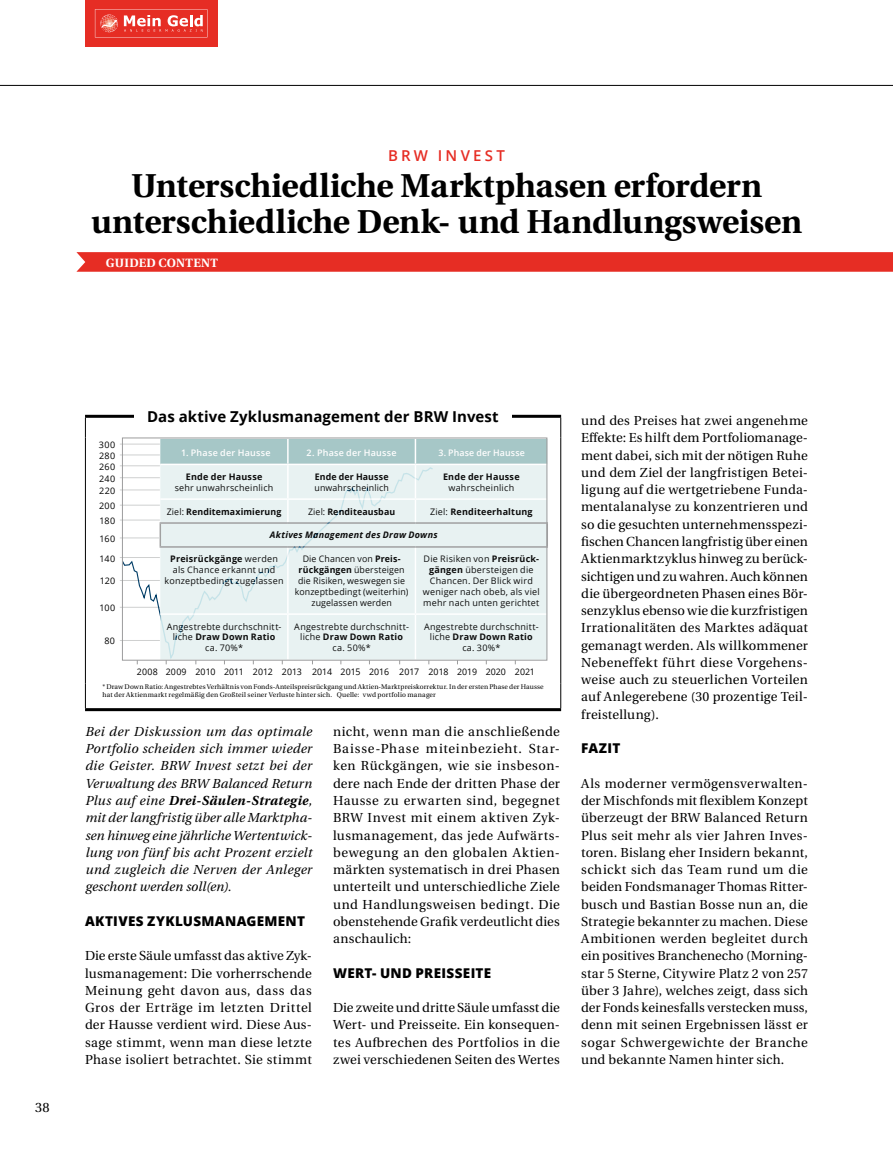
<style>
.page{position:relative;width:893px;height:1149px;background:#fff}
.page>*{position:absolute;margin:0;border:0;box-sizing:border-box;transform-origin:0 0}
.t1{font:700 33px/36px "Heuristica";letter-spacing:-.005em;color:#000;text-align:center}
.t2{font:700 15px "Open Sans";letter-spacing:.005em;color:#000}
.t3{font:600 15px "Open Sans";letter-spacing:.215em;color:#e62d24}
.t4{font:800 13.5px "Open Sans";letter-spacing:.025em;color:#000}
.t5{font:13.5px "Heuristica";color:#000}
.t6{font:13.05px/17.2px "Heuristica";letter-spacing:.015em;color:#000;text-align:justify}
.t7{font:italic 13.05px/17.2px "Heuristica";letter-spacing:.02em;color:#000;text-align:justify}
.t8{font:700 12px "Heuristica";letter-spacing:.025em;color:#fff}
.t9{font:9px/10.8px "Open Sans";letter-spacing:.025em;color:#000;text-align:center}
.t10{font:700 9px "Open Sans";letter-spacing:.02em;color:#000}
.t11{font:9px "Open Sans";color:#000}
.t12{font:600 9px "Open Sans";letter-spacing:.025em;color:#fff}
.t13{font:italic 700 9px "Open Sans";letter-spacing:.025em;color:#000}
.t14{font:6.75px/8.1px "Heuristica";letter-spacing:.02em;color:#000}
.s1{font-weight:400}
.s2{font-weight:700}
</style>
<div class="page">
<div style="left:85px;top:0;width:132px;height:47px;background:#e62d24"></div>
<svg style="left:95px;top:9px;width:112px;height:28px"></svg>
<svg style="left:76px;top:252px;width:817px;height:20px;background:#e63229"></svg>
<hr style="left:0;top:85px;width:893px;height:1px;background:#000">
<hr style="left:85px;top:414px;width:476px;height:3px;background:#000">
<svg style="left:85px;top:417px;width:1px;height:20px"></svg>
<svg style="left:560px;top:417px;width:1px;height:20px"></svg>
<hr style="left:85px;top:437px;width:1px;height:246px;background:#000">
<hr style="left:560px;top:437px;width:1px;height:246px;background:#000">
<svg style="left:85px;top:683px;width:1px;height:25px"></svg>
<svg style="left:560px;top:683px;width:1px;height:25px"></svg>
<hr style="left:85px;top:708px;width:476px;height:3px;background:#000">
<hr style="left:120px;top:640px;width:40px;height:1px;background:#cfd0d0">
<hr style="left:120px;top:606px;width:40px;height:1px;background:#cfd0d0">
<hr style="left:120px;top:580px;width:40px;height:1px;background:#cfd0d0">
<hr style="left:120px;top:557px;width:40px;height:1px;background:#cfd0d0">
<hr style="left:120px;top:537px;width:40px;height:1px;background:#cfd0d0">
<hr style="left:120px;top:519px;width:40px;height:1px;background:#cfd0d0">
<hr style="left:120px;top:504px;width:40px;height:1px;background:#cfd0d0">
<hr style="left:120px;top:489px;width:40px;height:1px;background:#cfd0d0">
<hr style="left:120px;top:477px;width:40px;height:1px;background:#cfd0d0">
<hr style="left:120px;top:465px;width:40px;height:1px;background:#cfd0d0">
<hr style="left:120px;top:454px;width:40px;height:1px;background:#cfd0d0">
<hr style="left:120px;top:443px;width:40px;height:1px;background:#cfd0d0">
<svg style="left:121px;top:466px;width:39px;height:150px"></svg>
<div style="left:160px;top:465px;width:385px;height:193px;background:#e8f2f2"></div>
<div style="left:160px;top:439px;width:385px;height:24px;background:#a6c7c7"></div>
<hr style="left:287px;top:465px;width:2px;height:33px;background:#fff">
<hr style="left:415px;top:465px;width:1px;height:33px;background:#fff">
<hr style="left:287px;top:499px;width:2px;height:23px;background:#fff">
<svg style="left:415px;top:499px;width:1px;height:23px"></svg>
<hr style="left:287px;top:547px;width:2px;height:66px;background:#fff">
<hr style="left:415px;top:547px;width:1px;height:66px;background:#fff">
<hr style="left:287px;top:614px;width:2px;height:45px;background:#fff">
<hr style="left:415px;top:614px;width:1px;height:45px;background:#fff">
<hr style="left:160px;top:498px;width:128px;height:1px;background:#fff">
<hr style="left:288px;top:498px;width:127px;height:1px;background:#fff">
<hr style="left:415px;top:498px;width:132px;height:1px;background:#fff">
<hr style="left:160px;top:613px;width:128px;height:1px;background:#fff">
<hr style="left:288px;top:613px;width:127px;height:1px;background:#fff">
<hr style="left:415px;top:613px;width:132px;height:1px;background:#fff">
<hr style="left:160px;top:522px;width:128px;height:1px;background:#9c9c9d">
<hr style="left:288px;top:522px;width:127px;height:1px;background:#9c9c9d">
<hr style="left:415px;top:522px;width:133px;height:1px;background:#9c9c9d">
<hr style="left:546px;top:523px;width:2px;height:23px;background:#9c9c9d">
<hr style="left:160px;top:546px;width:128px;height:1px;background:#9c9c9d">
<hr style="left:288px;top:546px;width:127px;height:1px;background:#9c9c9d">
<hr style="left:415px;top:546px;width:133px;height:1px;background:#9c9c9d">
<svg style="left:160px;top:523px;width:1px;height:23px"></svg>
<div style="left:122px;top:437px;width:425px;height:223px;border:1px solid #9c9c9d"></div>
<div style="left:134px;top:402px;width:378px;height:28px;background:#fff"></div>
<p class="t3" style="left:388px;top:145px;width:119px">BRW INVEST</p>
<h1 class="t1" style="left:91px;top:166px;width:713px">Unterschiedliche Marktphasen erfordern unterschiedliche Denk- und Handlungsweisen</h1>
<p class="t8" style="left:106px;top:253px;width:114px">GUIDED CONTENT</p>
<p class="t5" style="left:35px;top:1096px;width:16px">38</p>
<p class="t9" style="left:99px;top:439px;width:18px">300</p>
<p class="t9" style="left:99px;top:450px;width:18px">280</p>
<p class="t9" style="left:99px;top:461px;width:17px">260</p>
<p class="t9" style="left:99px;top:472px;width:18px">240</p>
<p class="t9" style="left:99px;top:485px;width:17px">220</p>
<p class="t2" style="left:147px;top:406px;width:353px">Das aktive Zyklusmanagement der BRW Invest</p>
<p class="t12" style="left:181px;top:446px;width:91px">1. Phase der Hausse</p>
<p class="t12" style="left:307px;top:446px;width:92px">2. Phase der Hausse</p>
<p class="t12" style="left:438px;top:446px;width:88px">3. Phase der Hausse</p>
<p class="t10" style="left:186px;top:470px;width:78px">Ende der Hausse</p>
<p class="t9" style="left:175px;top:481px;width:100px">sehr unwahrscheinlich</p>
<p class="t10" style="left:315px;top:470px;width:75px">Ende der Hausse</p>
<p class="t9" style="left:314px;top:481px;width:76px">unwahrscheinlich</p>
<p class="t10" style="left:443px;top:470px;width:78px">Ende der Hausse</p>
<p class="t9" style="left:448px;top:481px;width:67px">wahrscheinlich</p>
<p class="t9" style="left:99px;top:500px;width:18px">200</p>
<p class="t10" style="left:167px;top:504px;width:116px"><span class="s1">Ziel:</span> Renditemaximierung</p>
<p class="t10" style="left:308px;top:504px;width:89px"><span class="s1">Ziel:</span> Renditeausbau</p>
<p class="t10" style="left:430px;top:504px;width:104px"><span class="s1">Ziel:</span> Renditeerhaltung</p>
<p class="t13" style="left:270px;top:528px;width:169px">Aktives Management des Draw Downs</p>
<p class="t9" style="left:165px;top:553px;width:121px"><span class="s2">Preisrückgänge</span> werden als Chance erkannt und konzeptbedingt zugelassen</p>
<p class="t9" style="left:295px;top:553px;width:115px">Die Chancen von <span class="s2">Preis&shy;rückgängen</span> übersteigen die Risiken, weswegen sie konzeptbedingt (weiterhin) zugelassen werden</p>
<p class="t9" style="left:423px;top:553px;width:118px">Die Risiken von <span class="s2">Preisrück&shy;gängen</span> übersteigen die<br>Chancen. Der Blick wird weniger nach obeb, als viel mehr nach unten gerichtet</p>
<p class="t9" style="left:167px;top:620px;width:116px">Angestrebte durchschnitt&shy;liche <span class="s2">Draw Down Ratio </span>ca. 70%*</p>
<p class="t9" style="left:294px;top:620px;width:116px">Angestrebte durchschnitt&shy;liche <span class="s2">Draw Down Ratio </span>ca. 50%*</p>
<p class="t9" style="left:424px;top:620px;width:116px">Angestrebte durchschnitt&shy;liche <span class="s2">Draw Down Ratio </span>ca. 30%*</p>
<p class="t14" style="left:102px;top:682px;width:443px">* Draw Down Ratio: Angestrebtes Verhältnis von Fonds-Anteilspreisrückgang und Aktien-Marktpreiskorrektur. In der ersten Phase der Hausse hat der Aktienmarkt regelmäßig den Großteil seiner Verluste hinter sich. Quelle: vwd portfolio manager</p>
<p class="t9" style="left:100px;top:515px;width:17px">180</p>
<p class="t9" style="left:100px;top:533px;width:17px">160</p>
<p class="t9" style="left:99px;top:552px;width:17px">140</p>
<p class="t9" style="left:100px;top:575px;width:17px">120</p>
<p class="t9" style="left:99px;top:602px;width:17px">100</p>
<p class="t9" style="left:104px;top:635px;width:12px">80</p>
<p class="t11" style="left:137px;top:665px;width:400px">2008 2009 2010 2011 2012 2013 2014 2015 2016 2017 2018 2019 2020 2021</p>
<p class="t7" style="left:85px;top:722px;width:228px">Bei der Diskussion um das optimale Portfolio scheiden sich immer wieder die Geister. BRW Invest setzt bei der Verwaltung des BRW Balanced Return Plus auf eine <span class="s2">Drei-Säulen-Strategie</span>, mit der langfristig über alle Marktpha&shy;sen hinweg eine jährliche Wertentwick&shy;lung von fünf bis acht Prozent erzielt und zugleich die Nerven der Anleger geschont werden soll(en).</p>
<p class="t4" style="left:85px;top:910px;width:221px">AKTIVES ZYKLUSMANAGEMENT</p>
<p class="t6" style="left:85px;top:947px;width:228px">Die erste Säule umfasst das aktive Zyk&shy;lusmanagement: Die vorherrschende Meinung geht davon aus, dass das Gros der Erträge im letzten Drittel der Hausse verdient wird. Diese Aus&shy;sage stimmt, wenn man diese letzte Phase isoliert betrachtet. Sie stimmt</p>
<p class="t6" style="left:333px;top:722px;width:228px">nicht, wenn man die anschließende Baisse-Phase miteinbezieht. Star&shy;ken Rückgängen, wie sie insbeson&shy;dere nach Ende der dritten Phase der Hausse zu erwarten sind, begegnet BRW Invest mit einem aktiven Zyk&shy;lusmanagement, das jede Aufwärts&shy;bewegung an den globalen Aktien&shy;märkten systematisch in drei Phasen unterteilt und unterschiedliche Ziele und Handlungsweisen bedingt. Die obenstehende Grafik verdeutlicht dies anschaulich:</p>
<p class="t4" style="left:333px;top:962px;width:160px">WERT- UND PREISSEITE</p>
<p class="t6" style="left:333px;top:998px;width:228px">Die zweite und dritte Säule umfasst die Wert- und Preisseite. Ein konsequen&shy;tes Aufbrechen des Portfolios in die zwei verschiedenen Seiten des Wertes</p>
<p class="t6" style="left:581px;top:412px;width:228px">und des Preises hat zwei angenehme Effekte: Es hilft dem Portfoliomanage&shy;ment dabei, sich mit der nötigen Ruhe und dem Ziel der langfristigen Betei&shy;ligung auf die wertgetriebene Funda&shy;mentalanalyse zu konzentrieren und so die gesuchten unternehmensspezi&shy;fischen Chancen langfristig über einen Aktienmarktzyklus hinweg zu berück&shy;sichtigen und zu wahren. Auch können die übergeordneten Phasen eines Bör&shy;senzyklus ebenso wie die kurzfristigen Irrationalitäten des Marktes adäquat gemanagt werden. Als willkommener Nebeneffekt führt diese Vorgehens&shy;weise auch zu steuerlichen Vorteilen auf Anlegerebene (30 prozentige Teil&shy;freistellung).</p>
<p class="t4" style="left:581px;top:737px;width:41px">FAZIT</p>
<p class="t6" style="left:581px;top:774px;width:228px">Als moderner vermögensverwalten&shy;der Mischfonds mit flexiblem Konzept überzeugt der BRW Balanced Return Plus seit mehr als vier Jahren Inves&shy;toren. Bislang eher Insidern bekannt, schickt sich das Team rund um die beiden Fondsmanager Thomas Ritter&shy;busch und Bastian Bosse nun an, die Strategie bekannter zu machen. Diese Ambitionen werden begleitet durch ein positives Branchenecho (Morning&shy;star 5 Sterne, Citywire Platz 2 von 257 über 3 Jahre), welches zeigt, dass sich der Fonds keinesfalls verstecken muss, denn mit seinen Ergebnissen lässt er sogar Schwergewichte der Branche und bekannte Namen hinter sich.</p>
</div>
